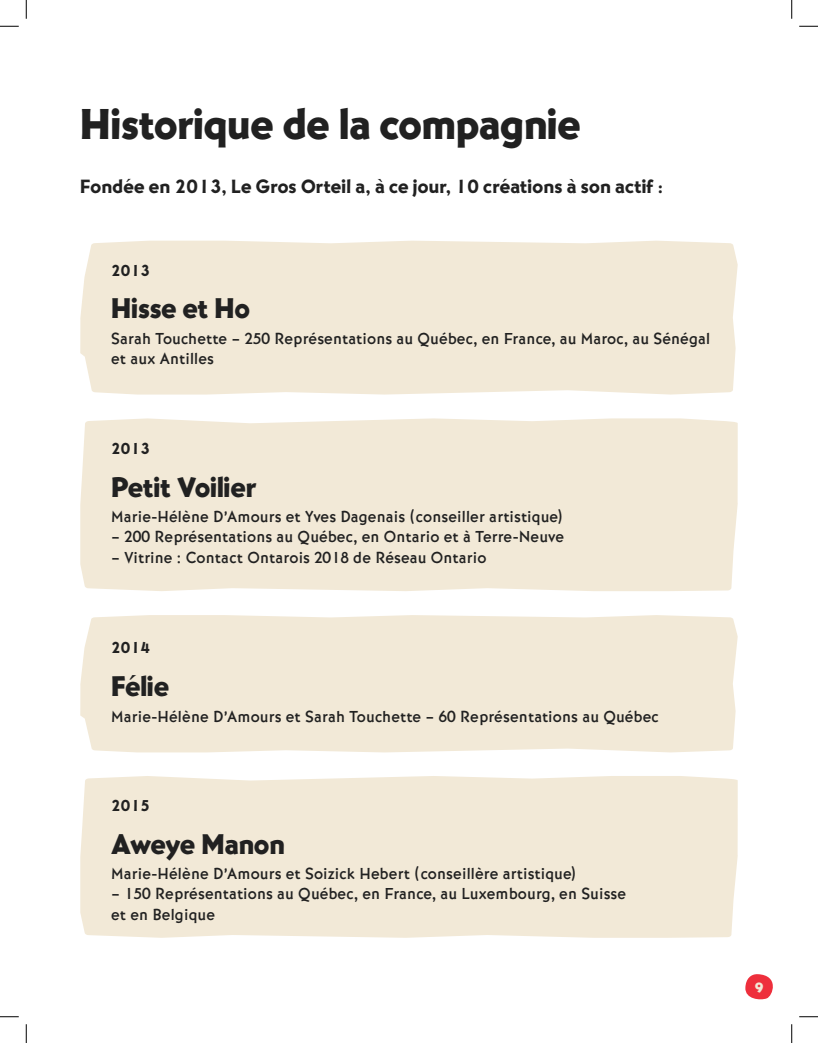
<style>
.page{position:relative;width:818px;height:1043px;background:#fff}
.page>*{position:absolute;margin:0;border:0;box-sizing:border-box;transform-origin:0 0}
.t1{font:45px "Bernhard Got URW Ult";letter-spacing:.01em;color:#212121}
.t2{font:29.75px "Bernhard Got URW Ult";letter-spacing:.01em;color:#212121}
.t3{font:20px "Bernhard Got URW Hea";letter-spacing:.01em;color:#212121}
.t4{font:500 16.62px/20.2px "Bernhard Got URW";letter-spacing:.01em;color:#212121}
.t5{font:16.62px "Bernhard Got URW Hea";letter-spacing:.01em;color:#212121}
.t6{font:14px "Bernhard Got URW Ext Hea";color:#f2e9d7}
</style>
<div class="page">
<svg style="left:745px;top:974px;width:28px;height:26px"></svg>
<div style="left:80px;top:418px;width:657px;height:173px;background:#f2e9d7"></div>
<div style="left:80px;top:776px;width:657px;height:161px;background:#f2e9d7"></div>
<div style="left:80px;top:241px;width:657px;height:153px;background:#f2e9d7"></div>
<div style="left:80px;top:615px;width:657px;height:137px;background:#f2e9d7"></div>
<svg style="left:0;top:25px;width:19px;height:2px"></svg>
<svg style="left:799px;top:25px;width:19px;height:2px"></svg>
<svg style="left:0;top:1016px;width:19px;height:1px"></svg>
<svg style="left:799px;top:1016px;width:19px;height:1px"></svg>
<svg style="left:25px;top:0;width:2px;height:19px"></svg>
<svg style="left:25px;top:1024px;width:2px;height:18px"></svg>
<svg style="left:791px;top:0;width:1px;height:19px"></svg>
<svg style="left:791px;top:1024px;width:1px;height:18px"></svg>
<h1 class="t1" style="left:80px;top:97px;width:501px">Historique de la compagnie</h1>
<p class="t3" style="left:80px;top:174px;width:584px">Fondée en 2013, Le Gros Orteil a, à ce jour, 10 créations à son actif :</p>
<p class="t5" style="left:111px;top:260px;width:40px">2013</p>
<h2 class="t2" style="left:111px;top:291px;width:140px">Hisse et Ho</h2>
<p class="t4" style="left:111px;top:328px;width:600px">Sarah Touchette – 250 Représentations au Québec, en France, au Maroc, au Sénégal et aux Antilles</p>
<p class="t5" style="left:111px;top:438px;width:40px">2013</p>
<h2 class="t2" style="left:111px;top:469px;width:147px">Petit Voilier</h2>
<p class="t4" style="left:111px;top:507px;width:452px">Marie-Hélène D’Amours et Yves Dagenais (conseiller artistique)</p>
<p class="t4" style="left:111px;top:527px;width:454px">– 200 Représentations au Québec, en Ontario et à Terre-Neuve</p>
<p class="t4" style="left:111px;top:547px;width:377px">– Vitrine : Contact Ontarois 2018 de Réseau Ontario</p>
<p class="t5" style="left:111px;top:638px;width:40px">2014</p>
<h2 class="t2" style="left:111px;top:669px;width:59px">Félie</h2>
<p class="t4" style="left:111px;top:706px;width:549px">Marie-Hélène D’Amours et Sarah Touchette – 60 Représentations au Québec</p>
<p class="t5" style="left:111px;top:795px;width:40px">2015</p>
<h2 class="t2" style="left:111px;top:826px;width:175px">Aweye Manon</h2>
<p class="t4" style="left:111px;top:863px;width:465px">Marie-Hélène D’Amours et Soizick Hebert (conseillère artistique)</p>
<p class="t4" style="left:111px;top:884px;width:516px">– 150 Représentations au Québec, en France, au Luxembourg, en Suisse et en Belgique</p>
<p class="t6" style="left:754px;top:978px;width:11px">9</p>
</div>
